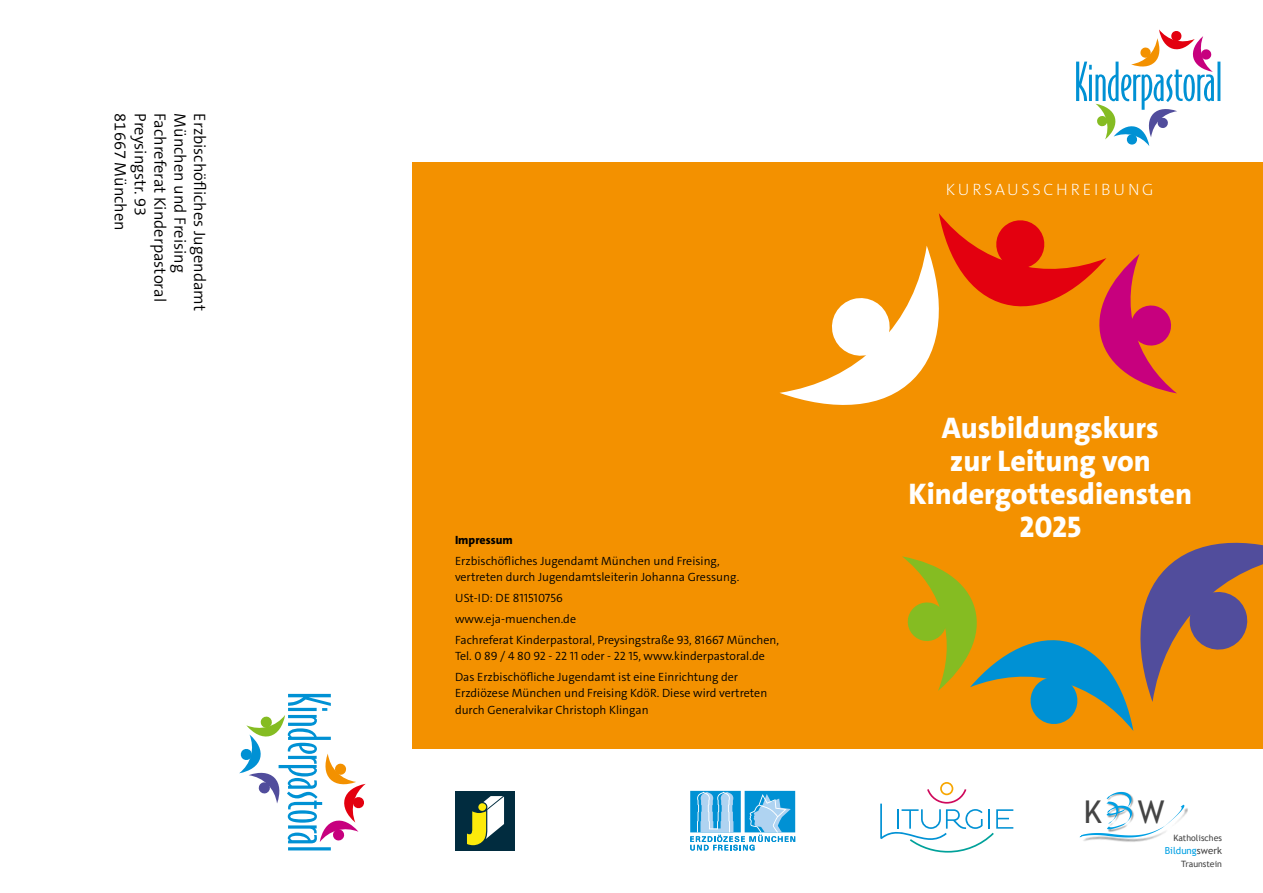
<style>
.page{position:relative;width:1263px;height:893px;background:#fff}
.page>*{position:absolute;margin:0;border:0;box-sizing:border-box;transform-origin:0 0}
.t1{font:31.35px "Trebuchet MS";color:#444}
.t2{font:800 30px/33px "The Sans";color:#fff;text-align:center}
.t3{font:300 16.5px "The Sans B W4";color:#000}
.t4{font:200 16.5px "The Sans";letter-spacing:.165em;color:#fff}
.t5{font:300 12px/20.7px "The Sans";color:#000}
.t6{font:800 12px "The Sans";color:#000}
.t7{font:9.75px "Trebuchet MS";color:#00a0e4}
.t8{font:8.7px "Trebuchet MS";color:#444}
.s1{color:#444}
</style>
<div class="page">
<div style="left:412px;top:162px;width:851px;height:586px;background:#f39100"></div>
<svg style="left:779px;top:213px;width:398px;height:192px"></svg>
<svg style="left:902px;top:542px;width:361px;height:189px"></svg>
<svg style="left:239px;top:694px;width:127px;height:156px"></svg>
<svg style="left:1076px;top:29px;width:144px;height:117px"></svg>
<div style="left:690px;top:791px;width:51px;height:41px;background:#0091d4"></div>
<div style="left:745px;top:791px;width:50px;height:41px;background:#0091d4"></div>
<svg style="left:690px;top:792px;width:105px;height:58px"></svg>
<svg style="left:880px;top:782px;width:133px;height:71px"></svg>
<img style="left:1079px;top:805px;width:109px;height:37px">
<svg style="left:1079px;top:792px;width:105px;height:45px"></svg>
<div style="left:455px;top:791px;width:59px;height:59px;background:#012c3f"></div>
<svg style="left:467px;top:796px;width:37px;height:49px"></svg>
<div style="left:478px;top:803px;width:8px;height:8px;background:#fcea0b;border-radius:50%"></div>
<h3 class="t3" style="left:131px;top:113px;width:119px;rotate:90deg">81667 München</h3>
<h3 class="t3" style="left:151px;top:113px;width:104px;rotate:90deg">Preysingstr. 93</h3>
<h3 class="t3" style="left:171px;top:113px;width:190px;rotate:90deg">Fachreferat Kinderpastoral</h3>
<h3 class="t3" style="left:190px;top:113px;width:161px;rotate:90deg">München und Freising</h3>
<h3 class="t3" style="left:210px;top:113px;width:199px;rotate:90deg">Erzbischöfliches Jugendamt</h3>
<p class="t6" style="left:455px;top:532px;width:59px">Impressum</p>
<p class="t5" style="left:455px;top:553px;width:286px;line-height:16.5px">Erzbischöfliches Jugendamt München und Freising, vertreten durch Jugendamtsleiterin Johanna Gressung.</p>
<p class="t5" style="left:455px;top:588px;width:326px">USt-ID: DE 811510756<br>www.eja-muenchen.de<br>Fachreferat Kinderpastoral, Preysingstraße 93, 81667 München,</p>
<p class="t5" style="left:455px;top:646px;width:311px">Tel. 0 89 / 4 80 92 - 22 11 oder - 22 15, www.kinderpastoral.de<br>Das Erzbischöfliche Jugendamt ist eine Einrichtung der</p>
<p class="t5" style="left:455px;top:685px;width:314px;line-height:16.5px">Erzdiözese München und Freising KdöR. Diese wird vertreten durch Generalvikar Christoph Klingan</p>
<h3 class="t4" style="left:946px;top:179px;width:209px">KURSAUSSCHREIBUNG</h3>
<h2 class="t2" style="left:909px;top:411px;width:285px">Ausbildungskurs<br>zur Leitung von<br>Kindergottesdiensten<br>2025</h2>
<h1 class="t1" style="left:1084px;top:792px;width:82px">K W</h1>
<p class="t8" style="left:1173px;top:832px;width:50px">Katholisches</p>
<p class="t7" style="left:1165px;top:844px;width:59px">Bildung<span class="s1">swerk</span></p>
<p class="t8" style="left:1181px;top:859px;width:42px">Traunstein</p>
</div>
